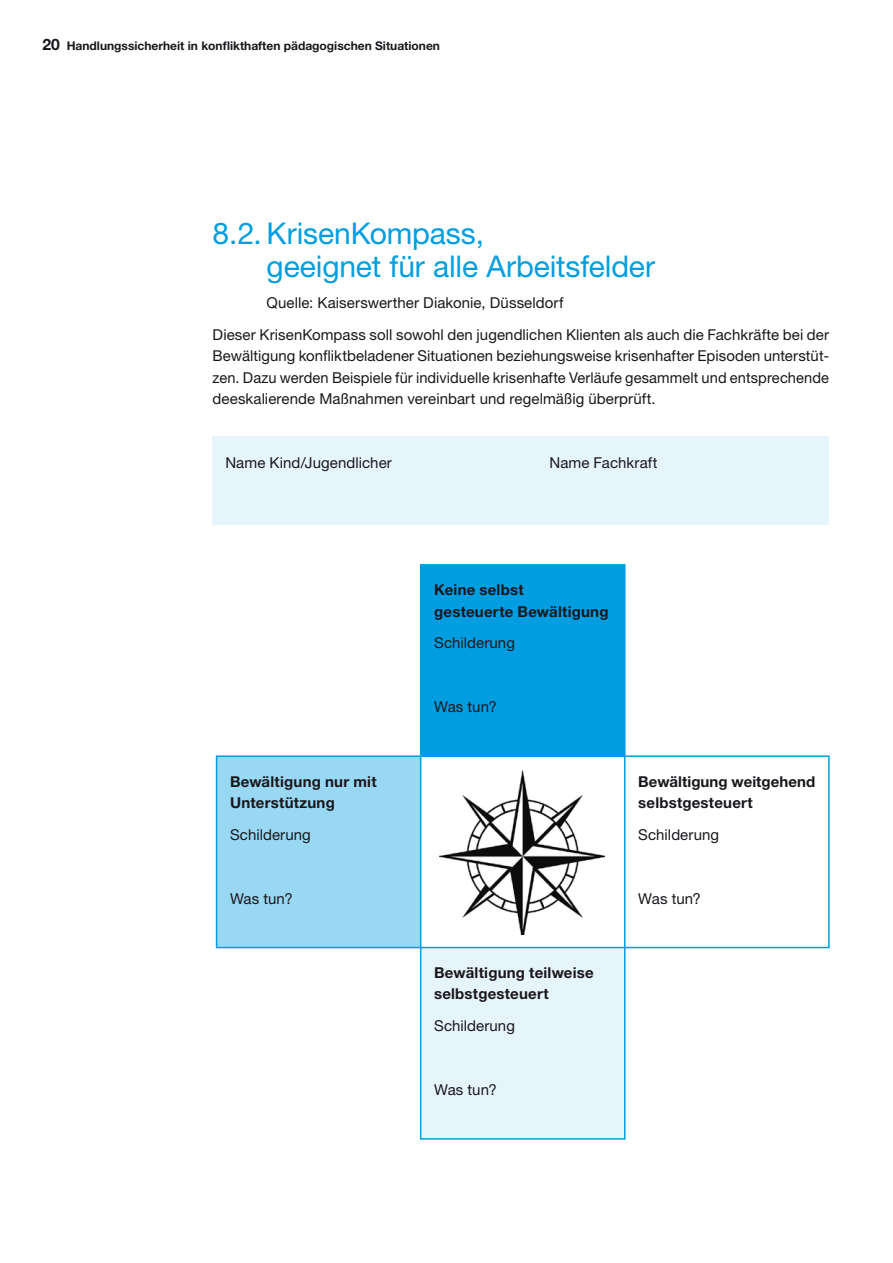
<style>
.page{position:relative;width:893px;height:1263px;background:#fff}
.page>*{position:absolute;margin:0;border:0;box-sizing:border-box;transform-origin:0 0}
.t1{font:30px/33px "Helvetica Neue LT Std";letter-spacing:-.005em;color:#009ee0}
.t2{font:15px/21.3px "Helvetica Neue LT Std";letter-spacing:.005em;color:#1a171c}
.t3{font:700 15px/21.3px "Helvetica Neue LT Std";letter-spacing:.015em;color:#1a171c}
.t4{font:700 12px "Helvetica Neue LT Std";color:#1a171c}
.s1{font-size:15.75px}
</style>
<div class="page">
<div style="left:213px;top:436px;width:616px;height:89px;background:#e6f5fc"></div>
<div style="left:217px;top:756px;width:204px;height:191px;background:#99d8f3"></div>
<div style="left:216px;top:755px;width:205px;height:193px;border:2px solid #009ee0"></div>
<div style="left:624px;top:755px;width:206px;height:193px;border:2px solid #009ee0"></div>
<div style="left:421px;top:947px;width:204px;height:192px;background:#e6f5fc"></div>
<div style="left:420px;top:947px;width:205px;height:193px;border:2px solid #009ee0"></div>
<div style="left:421px;top:565px;width:204px;height:191px;background:#009ee0"></div>
<div style="left:420px;top:564px;width:205px;height:193px;border:2px solid #009ee0"></div>
<img style="left:440px;top:770px;width:164px;height:164px">
<p class="t4" style="left:43px;top:38px;width:399px"><span class="s1">20</span> Handlungssicherheit in konflikthaften pädagogischen Situationen</p>
<h1 class="t1" style="left:267px;top:217px;width:390px;text-indent:-54px">8.2. KrisenKompass,<br>geeignet für alle Arbeitsfelder</h1>
<p class="t2" style="left:213px;top:287px;width:618px;line-height:32px;text-indent:54px">Quelle: Kaiserswerther Diakonie, Düsseldorf<br>Dieser KrisenKompass soll sowohl den jugendlichen Klienten als auch die Fachkräfte bei der</p>
<p class="t2" style="left:213px;top:345px;width:618px;text-align:justify">Bewältigung konfliktbeladener Situationen beziehungsweise krisenhafter Episoden unterstüt&shy;zen. Dazu werden Beispiele für individuelle krisenhafte Verläufe gesammelt und entsprechende deeskalierende Maßnahmen vereinbart und regelmäßig überprüft.</p>
<p class="t2" style="left:225px;top:451px;width:168px">Name Kind/Jugendlicher</p>
<p class="t2" style="left:549px;top:451px;width:109px">Name Fachkraft</p>
<p class="t3" style="left:434px;top:579px;width:176px">Keine selbst<br>gesteuerte Bewältigung</p>
<p class="t2" style="left:434px;top:632px;width:82px">Schilderung</p>
<p class="t3" style="left:230px;top:770px;width:148px">Bewältigung nur mit<br>Unterstützung</p>
<p class="t2" style="left:230px;top:823px;width:82px">Schilderung</p>
<p class="t2" style="left:230px;top:887px;width:64px">Was tun?</p>
<p class="t2" style="left:434px;top:696px;width:64px">Was tun?</p>
<p class="t3" style="left:434px;top:962px;width:161px">Bewältigung teilweise selbstgesteuert</p>
<p class="t2" style="left:434px;top:1015px;width:82px">Schilderung</p>
<p class="t2" style="left:434px;top:1079px;width:64px">Was tun?</p>
<p class="t3" style="left:638px;top:770px;width:178px">Bewältigung weitgehend selbstgesteuert</p>
<p class="t2" style="left:638px;top:823px;width:82px">Schilderung</p>
<p class="t2" style="left:638px;top:887px;width:64px">Was tun?</p>
</div>
